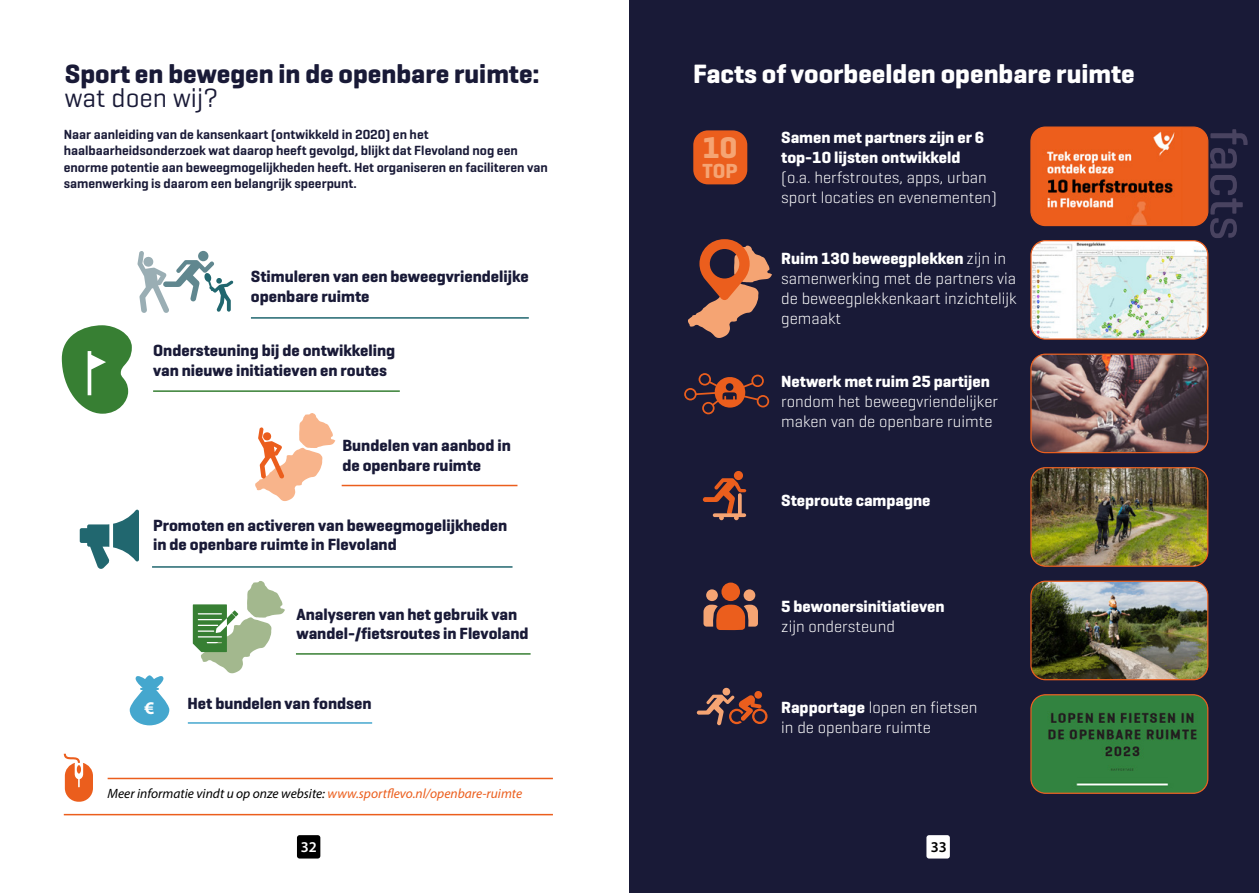
<style>
.page{position:relative;width:1259px;height:893px;background:#fff}
.page>*{position:absolute;margin:0;border:0;box-sizing:border-box;transform-origin:0 0}
.t1{font:500 52.5px "Geogrotesque";color:#494360}
.t2{font:700 30.45px "Geogrotesque";color:#f5a473}
.t3{font:700 27px "Geogrotesque";color:#191a37}
.t4{font:700 27px "Geogrotesque";color:#fff}
.t5{font:27px "Geogrotesque";color:#191a37}
.t6{font:700 20.7px "Geogrotesque";color:#f5a473}
.t7{font:700 17.85px "Myriad Pro";color:#fff}
.t8{font:700 16.5px/19.8px "Geogrotesque";color:#191a37}
.t9{font:300 16.5px/19.8px "Geogrotesque";color:#fff}
.t10{font:700 16.5px/19.8px "Geogrotesque";color:#fff}
.t11{font:600 15px "Myriad Pro";color:#fff}
.t12{font:600 15px "Myriad Pro";color:#000}
.t13{font:600 13.5px/16.2px "Geogrotesque";color:#191a37}
.t14{font:italic 13.5px "Myriad Pro";color:#000}
.s1{color:#eb5e1d}
.s2{font-weight:700}
</style>
<div class="page">
<div style="left:297px;top:835px;width:23px;height:23px;background:#000;border-radius:3px"></div>
<svg style="left:137px;top:251px;width:96px;height:62px"></svg>
<div style="left:198px;top:251px;width:10px;height:10px;background:#60878f;border-radius:50%"></div>
<svg style="left:64px;top:754px;width:29px;height:48px"></svg>
<hr style="left:108px;top:778px;width:445px;height:1px;background:#eb5e1d">
<hr style="left:64px;top:814px;width:489px;height:1px;background:#eb5e1d">
<svg style="left:62px;top:325px;width:70px;height:89px"></svg>
<svg style="left:255px;top:413px;width:80px;height:88px"></svg>
<hr style="left:153px;top:390px;width:247px;height:2px;background:#377f33">
<hr style="left:251px;top:317px;width:278px;height:2px;background:#21676f">
<hr style="left:342px;top:485px;width:175px;height:1px;background:#eb5e1d">
<hr style="left:296px;top:653px;width:234px;height:2px;background:#377f33">
<hr style="left:188px;top:722px;width:184px;height:2px;background:#45a7ce">
<svg style="left:80px;top:510px;width:59px;height:59px"></svg>
<hr style="left:152px;top:566px;width:360px;height:2px;background:#21676f">
<svg style="left:193px;top:581px;width:92px;height:92px"></svg>
<svg style="left:130px;top:675px;width:39px;height:50px"></svg>
<div style="left:145px;top:700px;width:9px;height:14px;background:#45a7ce"></div>
<div style="left:629px;top:0;width:630px;height:893px;background:#191a37"></div>
<div style="left:693px;top:130px;width:54px;height:54px;background:#eb5e1d;border-radius:15px"></div>
<div style="left:926px;top:835px;width:24px;height:23px;background:#fff;border-radius:3px"></div>
<svg style="left:688px;top:239px;width:84px;height:99px"></svg>
<img style="left:1032px;top:241px;width:175px;height:97px">
<div style="left:1030px;top:240px;width:178px;height:100px;border:1px solid #eb5e1d;border-radius:15px"></div>
<img style="left:1032px;top:468px;width:175px;height:97px">
<div style="left:1030px;top:467px;width:178px;height:100px;border:1px solid #eb5e1d;border-radius:15px"></div>
<img style="left:1032px;top:695px;width:175px;height:98px">
<div style="left:1030px;top:694px;width:178px;height:100px;border:1px solid #eb5e1d;border-radius:15px"></div>
<div style="left:1031px;top:127px;width:176px;height:99px;background:#eb5e1d;border-radius:15px"></div>
<img style="left:1036px;top:128px;width:139px;height:98px">
<div style="left:1030px;top:126px;width:178px;height:100px;border:1px solid #eb5e1d;border-radius:15px"></div>
<img style="left:1032px;top:354px;width:175px;height:99px">
<div style="left:1030px;top:354px;width:178px;height:99px;border:1px solid #eb5e1d;border-radius:15px"></div>
<img style="left:1032px;top:581px;width:175px;height:99px">
<div style="left:1030px;top:581px;width:178px;height:99px;border:1px solid #eb5e1d;border-radius:15px"></div>
<svg style="left:684px;top:373px;width:85px;height:41px"></svg>
<div style="left:734px;top:471px;width:9px;height:9px;background:#eb5e1d;border-radius:50%"></div>
<svg style="left:702px;top:478px;width:44px;height:42px"></svg>
<svg style="left:696px;top:691px;width:71px;height:34px"></svg>
<div style="left:722px;top:688px;width:8px;height:7px;background:#f5a473;border-radius:50%"></div>
<svg style="left:703px;top:583px;width:55px;height:48px"></svg>
<h3 class="t3" style="left:65px;top:57px;width:476px">Sport en bewegen in de openbare ruimte:</h3>
<h3 class="t5" style="left:65px;top:81px;width:155px">wat doen wij?</h3>
<p class="t13" style="left:64px;top:126px;width:485px">Naar aanleiding van de kansenkaart (ontwikkeld in 2020) en het haalbaarheidsonderzoek wat daarop heeft gevolgd, blijkt dat Flevoland nog een enorme potentie aan beweegmogelijkheden heeft. Het organiseren en faciliteren van samenwerking is daarom een belangrijk speerpunt.</p>
<p class="t8" style="left:251px;top:267px;width:279px">Stimuleren van een beweegvriendelijke openbare ruimte</p>
<p class="t8" style="left:153px;top:340px;width:244px">Ondersteuning bij de ontwikkeling van nieuwe initiatieven en routes</p>
<p class="t8" style="left:342px;top:436px;width:170px">Bundelen van aanbod in de openbare ruimte</p>
<p class="t8" style="left:153px;top:515px;width:356px">Promoten en activeren van beweegmogelijkheden in de openbare ruimte in Flevoland</p>
<p class="t8" style="left:296px;top:604px;width:234px">Analyseren van het gebruik van wandel-/fietsroutes in Flevoland</p>
<p class="t7" style="left:145px;top:696px;width:11px">€</p>
<p class="t8" style="left:188px;top:693px;width:185px">Het bundelen van fondsen</p>
<p class="t14" style="left:108px;top:785px;width:416px">Meer informatie vindt u op onze website: <span class="s1">www.sportflevo.nl/openbare-ruimte</span></p>
<p class="t11" style="left:301px;top:837px;width:18px">32</p>
<h3 class="t4" style="left:693px;top:57px;width:443px">Facts of voorbeelden openbare ruimte</h3>
<h2 class="t2" style="left:702px;top:129px;width:36px">10</h2>
<p class="t6" style="left:702px;top:158px;width:37px">TOP</p>
<p class="t10" style="left:781px;top:128px;width:205px">Samen met partners zijn er 6 top-10 lijsten ontwikkeld</p>
<p class="t9" style="left:781px;top:167px;width:217px">(o.a. herfstroutes, apps, urban sport locaties en evenementen)</p>
<p class="t9" style="left:781px;top:248px;width:237px"><span class="s2">Ruim 130 beweegplekken</span> zijn in samenwerking met de partners via de beweegplekkenkaart inzichtelijk gemaakt</p>
<p class="t10" style="left:781px;top:372px;width:210px">Netwerk met ruim 25 partijen</p>
<p class="t9" style="left:781px;top:391px;width:218px">rondom het beweegvriendelijker maken van de openbare ruimte</p>
<p class="t10" style="left:781px;top:490px;width:151px">Steproute campagne</p>
<p class="t10" style="left:781px;top:597px;width:165px">5 bewonersinitiatieven</p>
<p class="t9" style="left:781px;top:616px;width:115px">zijn ondersteund</p>
<p class="t9" style="left:781px;top:697px;width:198px"><span class="s2">Rapportage</span> lopen en fietsen in de openbare ruimte</p>
<p class="t12" style="left:931px;top:837px;width:18px">33</p>
<h1 class="t1" style="left:1261px;top:128px;width:114px;rotate:90deg">facts</h1>
</div>
